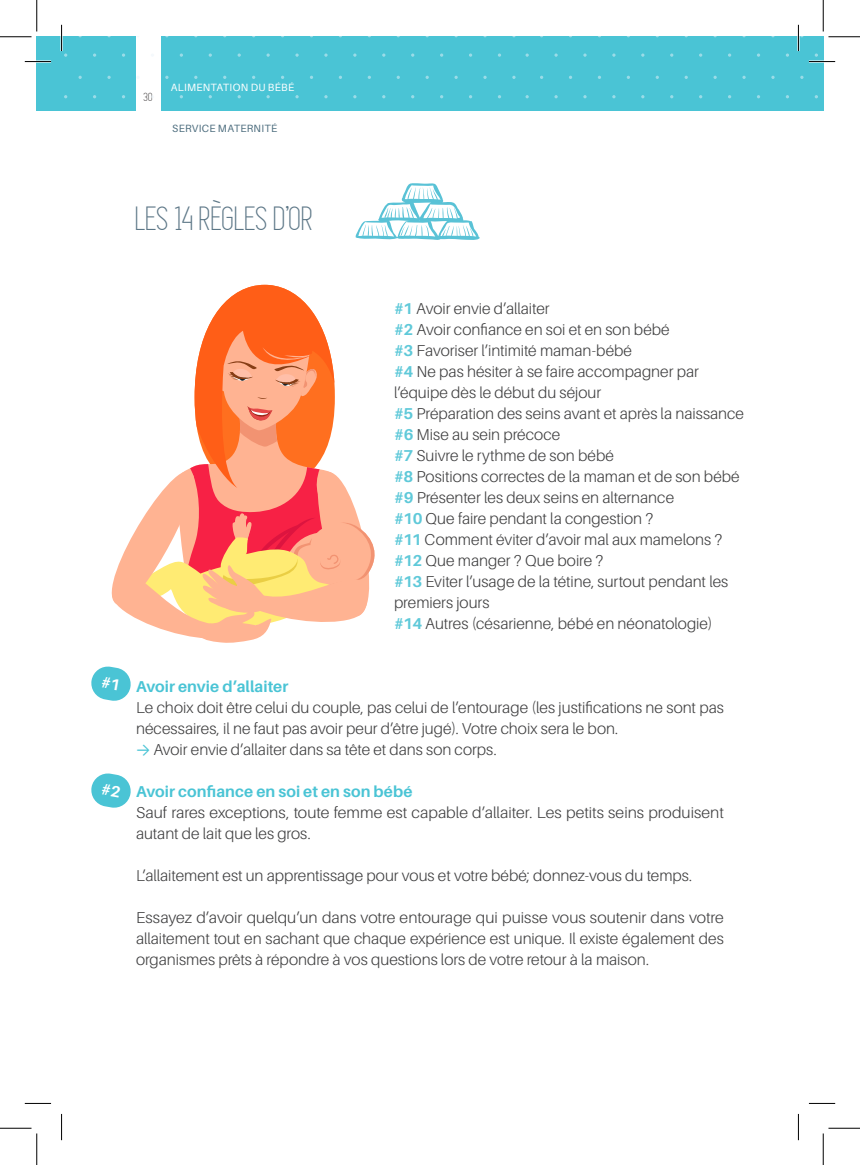
<style>
.page{position:relative;width:860px;height:1165px;background:#fff}
.page>*{position:absolute;margin:0;border:0;box-sizing:border-box;transform-origin:0 0}
.BODY{font:35px "Simplifica";letter-spacing:-.005em;color:#5d7787}
.BODY-2{font:300 15.75px/21px "Aileron";color:#3e3e3f}
.BODY-3{font:700 15.75px "Aileron";letter-spacing:.005em;color:#4ac4d5}
.t1{font:12.25px "Simplifica";color:#231f20}
.t2{font:10.5px "Aileron";letter-spacing:.025em;color:#fff}
.t3{font:10.5px "Aileron";letter-spacing:.025em;color:#4d6d7e}
.s1{font-weight:700;color:#5fc9d9}
.s2{font-family:"Calibri";font-weight:400;color:#4ac4d5}
</style>
<div class="page">
<div style="left:37px;top:37px;width:99px;height:74px;background:#4ac4d5"></div>
<div style="left:161px;top:37px;width:637px;height:74px;background:#4ac4d5"></div>
<div style="left:798px;top:37px;width:25px;height:74px;background:#4ac4d5"></div>
<svg style="left:122px;top:53px;width:3px;height:4px"></svg>
<svg style="left:266px;top:53px;width:4px;height:4px"></svg>
<svg style="left:295px;top:53px;width:4px;height:4px"></svg>
<svg style="left:324px;top:53px;width:4px;height:4px"></svg>
<svg style="left:498px;top:53px;width:3px;height:4px"></svg>
<svg style="left:525px;top:53px;width:4px;height:4px"></svg>
<svg style="left:554px;top:53px;width:4px;height:4px"></svg>
<svg style="left:757px;top:53px;width:3px;height:4px"></svg>
<svg style="left:111px;top:285px;width:264px;height:358px"></svg>
<svg style="left:355px;top:183px;width:125px;height:57px"></svg>
<hr style="left:25px;top:60px;width:26px;height:3px;background:#fff">
<hr style="left:809px;top:60px;width:26px;height:3px;background:#fff">
<hr style="left:60px;top:25px;width:3px;height:26px;background:#fff">
<hr style="left:797px;top:25px;width:2px;height:26px;background:#fff">
<svg style="left:25px;top:61px;width:26px;height:1px"></svg>
<svg style="left:809px;top:53px;width:26px;height:9px"></svg>
<svg style="left:25px;top:1103px;width:26px;height:1px"></svg>
<svg style="left:809px;top:1103px;width:26px;height:1px"></svg>
<svg style="left:61px;top:25px;width:6px;height:32px"></svg>
<svg style="left:61px;top:1114px;width:1px;height:26px"></svg>
<svg style="left:798px;top:25px;width:5px;height:26px"></svg>
<svg style="left:798px;top:1114px;width:1px;height:26px"></svg>
<hr style="left:0;top:36px;width:32px;height:1px;background:#000">
<hr style="left:828px;top:36px;width:32px;height:1px;background:#000">
<hr style="left:0;top:1128px;width:32px;height:1px;background:#000">
<hr style="left:828px;top:1128px;width:32px;height:1px;background:#000">
<hr style="left:36px;top:0;width:1px;height:32px;background:#000">
<hr style="left:36px;top:1133px;width:1px;height:32px;background:#000">
<hr style="left:823px;top:0;width:1px;height:32px;background:#000">
<hr style="left:823px;top:1133px;width:1px;height:32px;background:#000">
<svg style="left:91px;top:666px;width:40px;height:35px"></svg>
<svg style="left:91px;top:773px;width:40px;height:35px"></svg>
<p class="t1" style="left:144px;top:91px;width:11px">30</p>
<p class="t2" style="left:171px;top:82px;width:125px">ALIMENTATION DU BÉBÉ</p>
<p class="t3" style="left:172px;top:123px;width:107px">SERVICE MATERNITÉ</p>
<p class="BODY" style="left:136px;top:200px;width:180px">LES 14 RÈGLES D’OR</p>
<p class="BODY-2" style="left:394px;top:298px;width:157px"><span class="s1">#1</span> Avoir envie d’allaiter</p>
<p class="BODY-2" style="left:394px;top:319px;width:277px"><span class="s1">#2</span> Avoir confiance en soi et en son bébé</p>
<p class="BODY-2" style="left:394px;top:340px;width:240px"><span class="s1">#3</span> Favoriser l’intimité maman-bébé</p>
<p class="BODY-2" style="left:394px;top:361px;width:306px"><span class="s1">#4</span> Ne pas hésiter à se faire accompagner par l’équipe dès le début du séjour</p>
<p class="BODY-2" style="left:394px;top:403px;width:352px"><span class="s1">#5</span> Préparation des seins avant et après la naissance</p>
<p class="BODY-2" style="left:394px;top:424px;width:168px"><span class="s1">#6</span> Mise au sein précoce</p>
<p class="BODY-2" style="left:394px;top:445px;width:221px"><span class="s1">#7</span> Suivre le rythme de son bébé</p>
<p class="BODY-2" style="left:394px;top:466px;width:347px"><span class="s1">#8</span> Positions correctes de la maman et de son bébé</p>
<p class="BODY-2" style="left:394px;top:487px;width:282px"><span class="s1">#9</span> Présenter les deux seins en alternance</p>
<p class="BODY-2" style="left:394px;top:508px;width:261px"><span class="s1">#10</span> Que faire pendant la congestion ?</p>
<p class="BODY-2" style="left:394px;top:529px;width:330px"><span class="s1">#11</span> Comment éviter d’avoir mal aux mamelons ?</p>
<p class="BODY-2" style="left:394px;top:550px;width:211px"><span class="s1">#12</span> Que manger ? Que boire ?</p>
<p class="BODY-2" style="left:394px;top:571px;width:336px"><span class="s1">#13</span> Eviter l’usage de la tétine, surtout pendant les premiers jours</p>
<p class="BODY-2" style="left:394px;top:613px;width:320px"><span class="s1">#14</span> Autres (césarienne, bébé en néonatologie)</p>
<p class="BODY-3" style="left:136px;top:677px;width:154px">Avoir envie d’allaiter</p>
<p class="BODY-2" style="left:136px;top:697px;width:589px">Le choix doit être celui du couple, pas celui de l’entourage (les justifications ne sont pas nécessaires, il ne faut pas avoir peur d’être jugé). Votre choix sera le bon.</p>
<p class="BODY-2" style="left:136px;top:739px;width:362px"><span class="s2">→</span> Avoir envie d’allaiter dans sa tête et dans son corps.</p>
<p class="BODY-3" style="left:136px;top:782px;width:278px">Avoir confiance en soi et en son bébé</p>
<p class="BODY-2" style="left:136px;top:802px;width:589px">Sauf rares exceptions, toute femme est capable d’allaiter. Les petits seins produisent autant de lait que les gros.</p>
<p class="BODY-2" style="left:136px;top:865px;width:558px">L’allaitement est un apprentissage pour vous et votre bébé; donnez-vous du temps.</p>
<p class="BODY-2" style="left:136px;top:907px;width:589px;text-align:justify">Essayez d’avoir quelqu’un dans votre entourage qui puisse vous soutenir dans votre allaitement tout en sachant que chaque expérience est unique. Il existe également des organismes prêts à répondre à vos questions lors de votre retour à la maison.</p>
</div>
